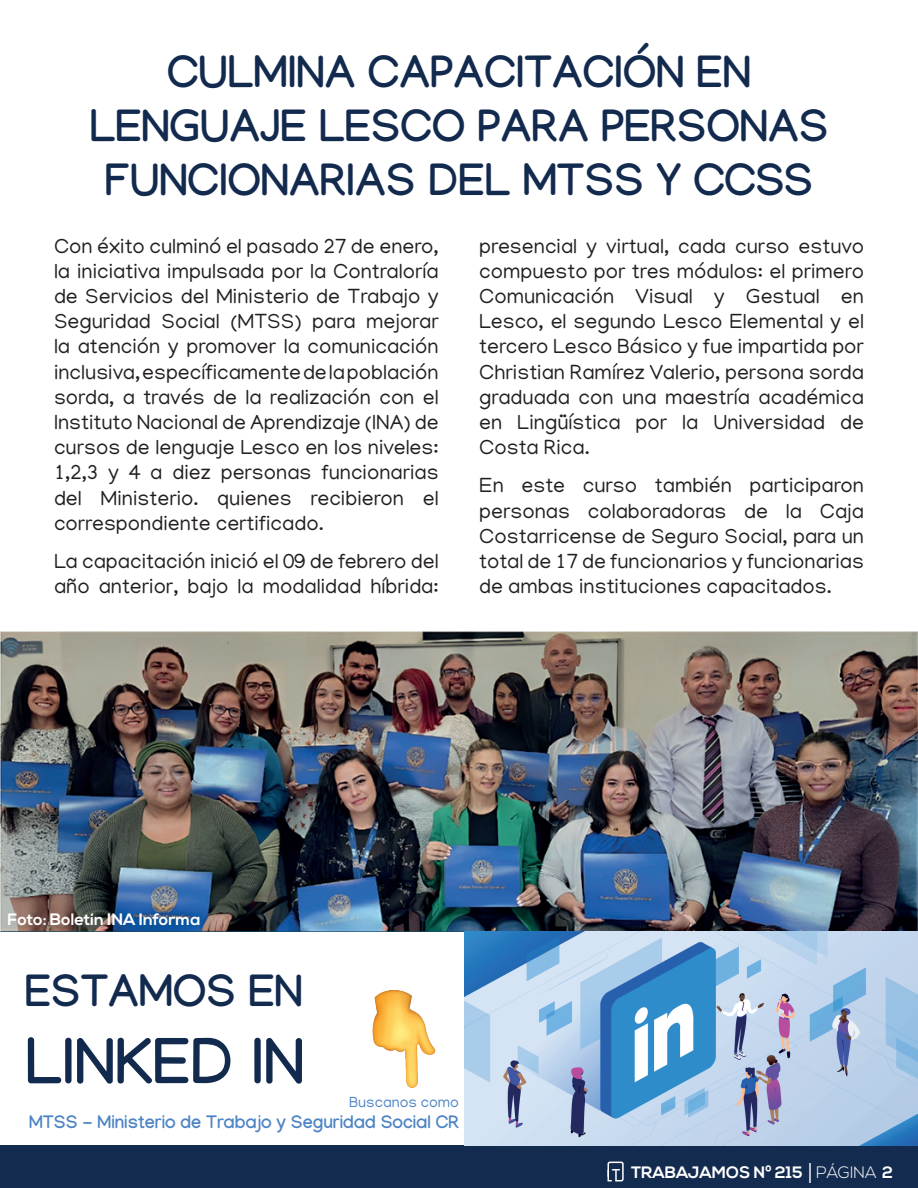
<style>
.page{position:relative;width:918px;height:1188px;background:#fff}
.page>*{position:absolute;margin:0;border:0;box-sizing:border-box;transform-origin:0 0}
.t1{font:700 64.5px "Manjari";color:#132a4f}
.t2{font:700 45px/54px "Manjari";color:#132a4f;text-align:center}
.t3{font:21px/25.2px "Manjari";color:#231f20;text-align:justify}
.t4{font:700 18px "Manjari";color:#4d84c4}
.t5{font:700 16.5px "Nexa";color:#fff}
.t6{font:15px "Manjari";color:#4d84c4}
.s1{font-family:"Arial";font-weight:900}
.s2{font-weight:300}
</style>
<div class="page">
<div style="left:0;top:1146px;width:918px;height:42px;background:#142b50"></div>
<svg style="left:607px;top:1161px;width:17px;height:21px"></svg>
<img style="left:0;top:631px;width:918px;height:301px">
<img style="left:465px;top:932px;width:453px;height:214px">
<img style="left:372px;top:991px;width:64px;height:96px">
<h2 class="t2" style="left:89px;top:44px;width:741px">CULMINA CAPACITACIÓN EN<br>LENGUAJE LESCO PARA PERSONAS<br>FUNCIONARIAS DEL MTSS Y CCSS</h2>
<p class="t3" style="left:54px;top:233px;width:386px">Con éxito culminó el pasado 27 de enero, la iniciativa impulsada por la Contraloría de Servicios del Ministerio de Trabajo y Seguridad Social (MTSS) para mejorar la atención y promover la comunicación inclusiva, específicamente de la población sorda, a través de la realización con el Instituto Nacional de Aprendizaje (INA) de cursos de lenguaje Lesco en los niveles:<br>1,2,3 y 4 a diez personas funcionarias del Ministerio. quienes recibieron el correspondiente certificado.</p>
<p class="t3" style="left:54px;top:548px;width:386px">La capacitación inició el 09 de febrero del año anterior, bajo la modalidad híbrida:</p>
<p class="t3" style="left:479px;top:233px;width:386px">presencial y virtual, cada curso estuvo compuesto por tres módulos: el primero Comunicación Visual y Gestual en Lesco, el segundo Lesco Elemental y el tercero Lesco Básico y fue impartida por Christian Ramírez Valerio, persona sorda graduada con una maestría académica en Lingüística por la Universidad de Costa Rica.</p>
<p class="t3" style="left:479px;top:473px;width:386px">En este curso también participaron personas colaboradoras de la Caja Costarricense de Seguro Social, para un total de 17 de funcionarios y funcionarias de ambas instituciones capacitados.</p>
<p class="t5" style="left:8px;top:910px;width:194px">Foto: Boletín INA Informa</p>
<h2 class="t2" style="left:25px;top:963px;width:279px">ESTAMOS EN</h2>
<h1 class="t1" style="left:25px;top:1023px;width:281px">LINKED IN</h1>
<p class="t6" style="left:349px;top:1093px;width:111px">Buscanos como</p>
<p class="t4" style="left:29px;top:1111px;width:431px">MTSS - Ministerio de Trabajo y Seguridad Social CR</p>
<p class="t5" style="left:631px;top:1163px;width:263px">TRABAJAMOS Nº 215 <span class="s1">│</span><span class="s2">PÁGINA</span> 2</p>
</div>
